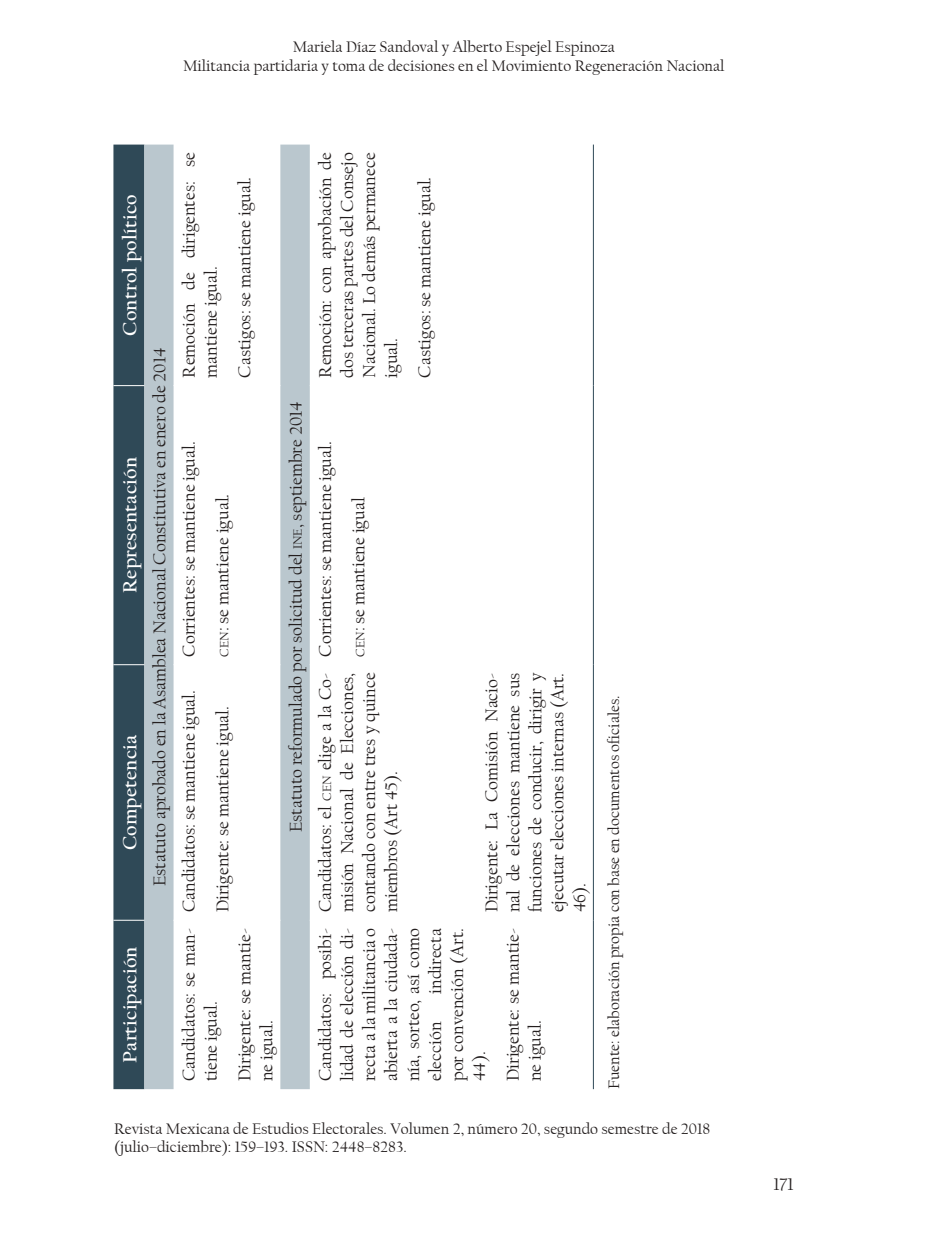
<style>
.page{position:relative;width:936px;height:1248px;background:#fff}
.page>*{position:absolute;margin:0;border:0;box-sizing:border-box;transform-origin:0 0}
.t1{font:700 20px "Californian FB";letter-spacing:.01em;color:#fff}
.t2{font:18px/22px "Californian FB";color:#241f1f}
.t3{font:16px/18px "Californian FB";color:#241f1f}
.s1{font-size:12.6px}
</style>
<div class="page">
<div style="left:113px;top:144px;width:31px;height:945px;background:#2f4957"></div>
<svg style="left:144px;top:144px;width:166px;height:945px"></svg>
<hr style="left:113px;top:919px;width:31px;height:1px;background:#fff">
<hr style="left:113px;top:664px;width:31px;height:1px;background:#fff">
<hr style="left:113px;top:385px;width:31px;height:1px;background:#fff">
<hr style="left:173px;top:919px;width:107px;height:1px;background:#fff">
<hr style="left:173px;top:664px;width:107px;height:1px;background:#fff">
<hr style="left:173px;top:385px;width:107px;height:1px;background:#fff">
<hr style="left:593px;top:920px;width:1px;height:169px;background:#2f4957">
<hr style="left:593px;top:664px;width:1px;height:256px;background:#2f4957">
<hr style="left:593px;top:385px;width:1px;height:279px;background:#2f4957">
<hr style="left:593px;top:144px;width:1px;height:241px;background:#2f4957">
<p class="t3" style="left:183px;top:37px;width:543px;line-height:19.2px;text-align:center">Mariela Díaz Sandoval y Alberto Espejel Espinoza<br>Militancia partidaria y toma de decisiones en el Movimiento Regeneración Nacional</p>
<p class="t1" style="left:118px;top:335px;width:142px;rotate:-90deg">Control político</p>
<p class="t1" style="left:118px;top:593px;width:137px;rotate:-90deg">Representación</p>
<p class="t1" style="left:118px;top:850px;width:117px;rotate:-90deg">Competencia</p>
<p class="t2" style="left:149px;top:886px;width:540px;rotate:-90deg">Estatuto aprobado en la Asamblea Nacional Constitutiva en enero de 2014</p>
<p class="t1" style="left:118px;top:1062px;width:118px;rotate:-90deg">Participación</p>
<p class="t2" style="left:178px;top:377px;width:226px;rotate:-90deg">Remoción de dirigentes: se mantiene igual.</p>
<p class="t2" style="left:234px;top:377px;width:202px;rotate:-90deg">Castigos: se mantiene igual.</p>
<p class="t2" style="left:173px;top:656px;width:217px;line-height:33.4px;rotate:-90deg">Corrientes: se mantiene igual. <span class="s1">cen</span>: se mantiene igual.</p>
<p class="t2" style="left:173px;top:912px;width:223px;line-height:33.4px;rotate:-90deg">Candidatos: se mantiene igual.<br>Dirigente: se mantiene igual.</p>
<p class="t2" style="left:178px;top:1081px;width:154px;rotate:-90deg">Candidatos: se man&shy;tiene igual.</p>
<p class="t2" style="left:234px;top:1081px;width:154px;rotate:-90deg">Dirigente: se mantie&shy;ne igual.</p>
<p class="t2" style="left:285px;top:832px;width:432px;rotate:-90deg">Estatuto reformulado por solicitud del <span class="s1">ine</span>, septiembre 2014</p>
<p class="t2" style="left:314px;top:377px;width:226px;text-align:justify;rotate:-90deg">Remoción: con aprobación de dos terceras partes del Consejo Nacional. Lo demás permanece igual.</p>
<p class="t2" style="left:414px;top:377px;width:202px;rotate:-90deg">Castigos: se mantiene igual.</p>
<p class="t2" style="left:309px;top:656px;width:217px;line-height:33.4px;rotate:-90deg">Corrientes: se mantiene igual. <span class="s1">cen</span>: se mantiene igual</p>
<p class="t2" style="left:314px;top:912px;width:241px;text-align:justify;rotate:-90deg">Candidatos: el <span class="s1">cen</span> elige a la Co&shy;misión Nacional de Elecciones, contando con entre tres y quince miembros (Art 45).</p>
<p class="t2" style="left:480px;top:912px;width:241px;text-align:justify;rotate:-90deg">Dirigente: La Comisión Nacio&shy;nal de elecciones mantiene sus funciones de conducir, dirigir y ejecutar elecciones internas (Art.<br>46).</p>
<p class="t2" style="left:424px;top:1081px;width:154px;text-align:justify;text-indent:87px;rotate:-90deg">indirecta por convención (Art.<br>44).</p>
<p class="t2" style="left:502px;top:1081px;width:154px;rotate:-90deg">Dirigente: se mantie&shy;ne igual.</p>
<p class="t2" style="left:314px;top:1081px;width:154px;text-align:justify;rotate:-90deg">Candidatos: posibi&shy;lidad de elección di&shy;recta a la militancia o abierta a la ciudada&shy;nía, sorteo, así como elección</p>
<p class="t3" style="left:605px;top:1089px;width:395px;rotate:-90deg">Fuente: elaboración propia con base en documentos oficiales.</p>
<p class="t3" style="left:114px;top:1119px;width:597px">Revista Mexicana de Estudios Electorales. Volumen 2, número 20, segundo semestre de 2018 (julio–diciembre): 159–193. ISSN: 2448–8283.</p>
<p class="t2" style="left:773px;top:1173px;width:22px">171</p>
</div>
